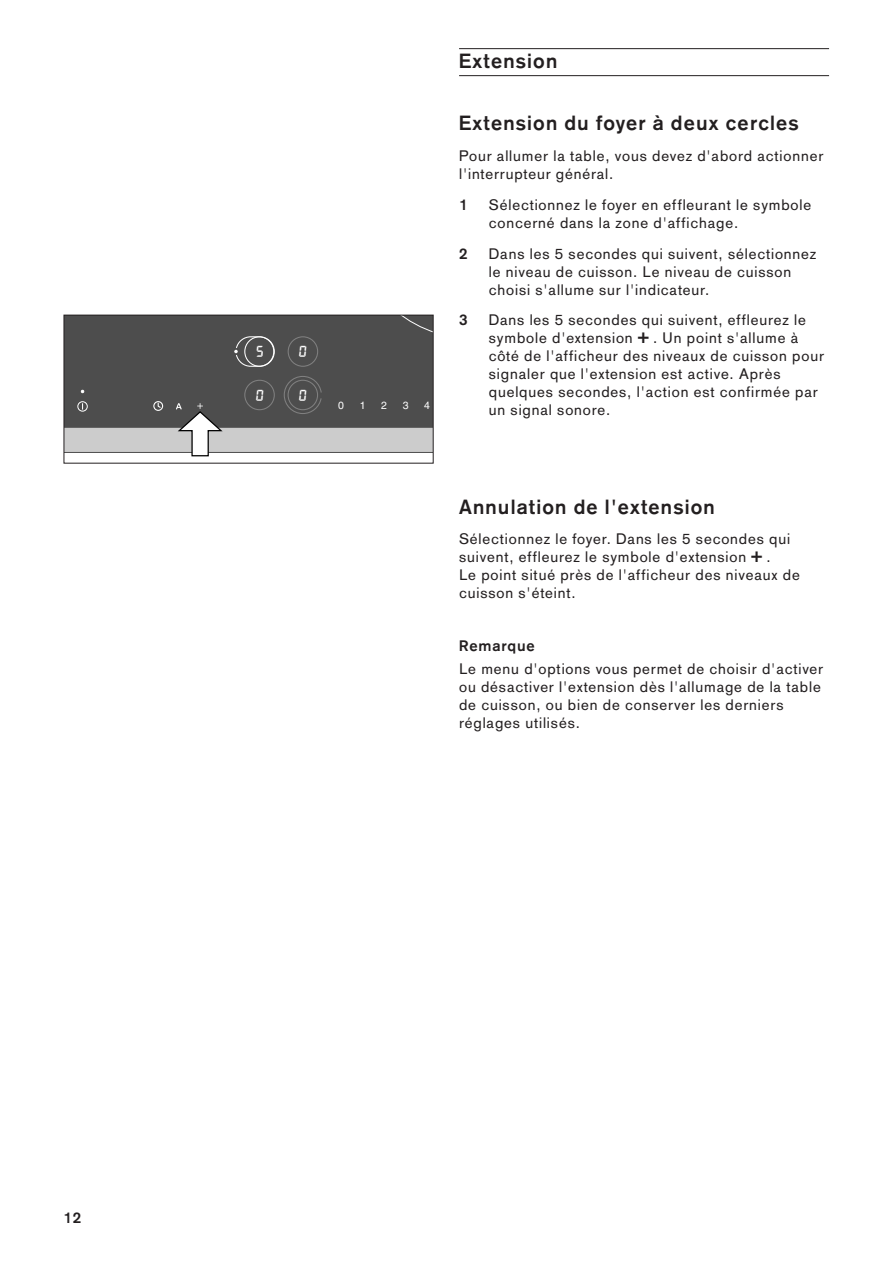
<style>
.page{position:relative;width:893px;height:1263px;background:#fff}
.page>*{position:absolute;margin:0;border:0;box-sizing:border-box;transform-origin:0 0}
.t1{font:700 20.25px "Gaggenau";letter-spacing:.06em;color:#231f20}
.t2{font:15px/18px "Gaggenau";letter-spacing:.06em;color:#231f20}
.t3{font:700 15px "Gaggenau";letter-spacing:.055em;color:#231f20}
.t4{font:14.7px "Liquid Crystal+QPDMMS";color:#fff}
.t5{font:10.5px "Helvetica+EQHXXU";color:#fff}
.s1{font-family:"GA Gsymb 1"}
</style>
<div class="page">
<hr style="left:459px;top:48px;width:370px;height:1px;background:#231f20">
<hr style="left:459px;top:75px;width:370px;height:1px;background:#231f20">
<svg style="left:66px;top:317px;width:365px;height:140px;background:#6a6a6a"></svg>
<div style="left:64px;top:315px;width:369px;height:149px;border:1px solid #231f20"></div>
<p class="t4" style="left:256px;top:345px;width:10px">5</p>
<p class="t4" style="left:256px;top:389px;width:10px">0</p>
<p class="t4" style="left:299px;top:345px;width:10px">0</p>
<p class="t4" style="left:299px;top:389px;width:10px">0</p>
<p class="t5" style="left:338px;top:399px;width:7px">0</p>
<p class="t5" style="left:360px;top:399px;width:7px">1</p>
<p class="t5" style="left:381px;top:399px;width:7px">2</p>
<p class="t5" style="left:403px;top:399px;width:7px">3</p>
<p class="t5" style="left:424px;top:399px;width:7px">4</p>
<h1 class="t1" style="left:459px;top:54px;width:100px">Extension</h1>
<h1 class="t1" style="left:459px;top:116px;width:341px">Extension du foyer à deux cercles</h1>
<p class="t2" style="left:459px;top:149px;width:366px">Pour allumer la table, vous devez d'abord actionner l'interrupteur général.</p>
<p class="t3" style="left:459px;top:199px;width:10px">1</p>
<p class="t2" style="left:489px;top:197px;width:324px">Sélectionnez le foyer en effleurant le symbole concerné dans la zone d'affichage.</p>
<p class="t3" style="left:459px;top:248px;width:10px">2</p>
<p class="t2" style="left:489px;top:246px;width:329px">Dans les 5 secondes qui suivent, sélectionnez le niveau de cuisson. Le niveau de cuisson choisi s'allume sur l'indicateur.</p>
<p class="t3" style="left:459px;top:315px;width:10px">3</p>
<p class="t2" style="left:489px;top:313px;width:337px">Dans les 5 secondes qui suivent, effleurez le symbole d'extension <span class="s1">d</span> . Un point s'allume à côté de l'afficheur des niveaux de cuisson pour signaler que l'extension est active. Après quelques secondes, l'action est confirmée par un signal sonore.</p>
<h1 class="t1" style="left:459px;top:499px;width:257px">Annulation de l'extension</h1>
<p class="t2" style="left:459px;top:532px;width:342px">Sélectionnez le foyer. Dans les 5 secondes qui suivent, effleurez le symbole d'extension <span class="s1">d</span> .<br>Le point situé près de l'afficheur des niveaux de cuisson s'éteint.</p>
<p class="t3" style="left:459px;top:641px;width:77px">Remarque</p>
<p class="t2" style="left:459px;top:661px;width:366px">Le menu d'options vous permet de choisir d'activer ou désactiver l'extension dès l'allumage de la table de cuisson, ou bien de conserver les derniers réglages utilisés.</p>
<p class="t3" style="left:64px;top:1213px;width:19px">12</p>
</div>
